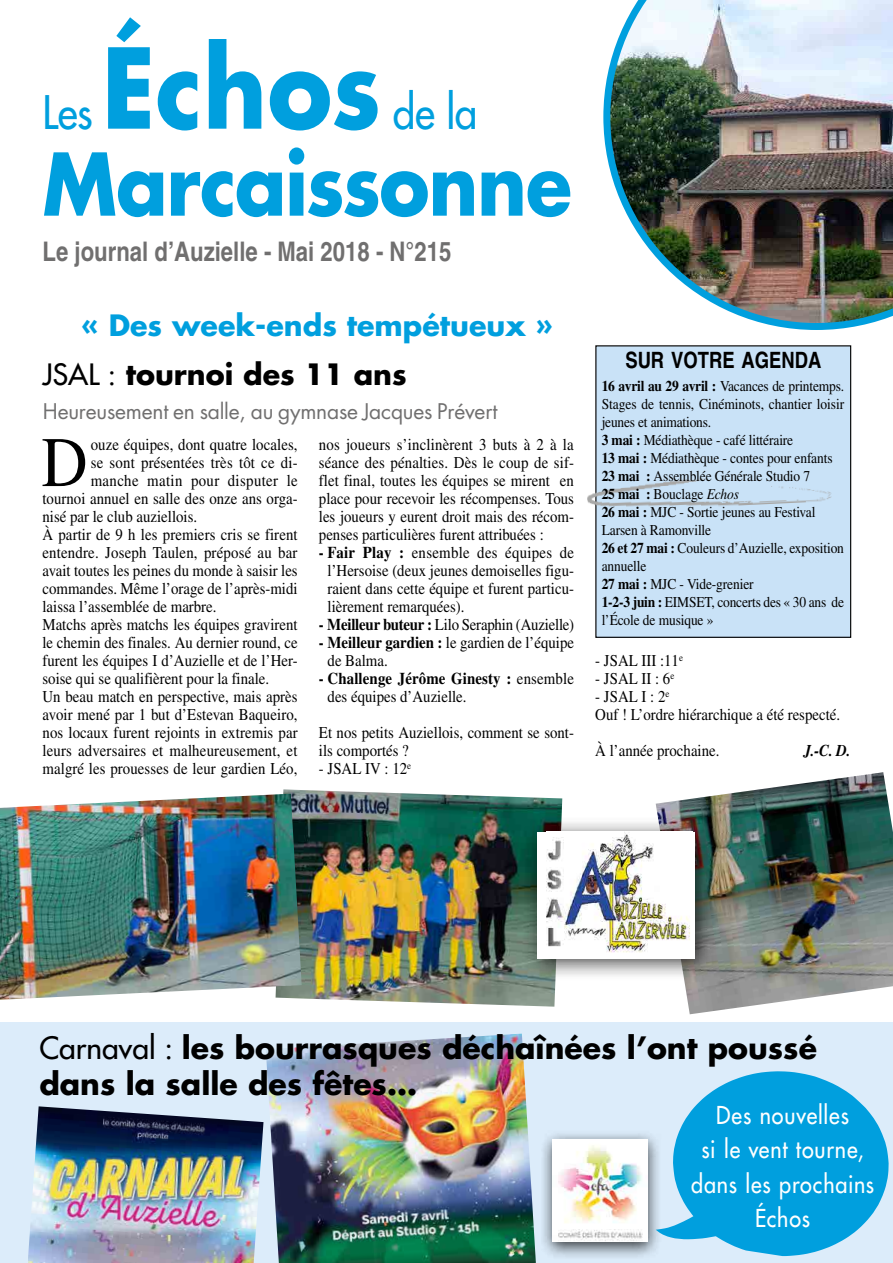
<style>
.page{position:relative;width:893px;height:1263px;background:#fff}
.page>*{position:absolute;margin:0;border:0;box-sizing:border-box;transform-origin:0 0}
.t1{font:700 108px "Futura";letter-spacing:.005em;color:#009fde;scale:.9 1}
.t2{font:700 84px "Futura";letter-spacing:-.02em;color:#009fde;scale:.9 1}
.t3{font:70.95px "Times";color:#000;scale:.9 1}
.t4{font:45px "Futura";letter-spacing:-.01em;color:#009fde;scale:.9 1}
.t5{font:700 30px/36px "Futura";color:#000}
.t6{font:700 28.65px "Futura";color:#009fde}
.t7{font:700 28.65px "Futura";color:#000}
.t8{font:700 condensed 27px "Helvetica";color:#706f6f}
.t9{font:24px/34.5px "Futura";letter-spacing:.04em;color:#fff;text-align:center;scale:.9 1}
.t10{font:700 condensed 22.5px "Helvetica";color:#000}
.t11{font:21px "Futura";letter-spacing:-.01em;color:#706f6f}
.t12{font:16.5px/18px "Times";color:#000;scale:.9 1}
.t13{font:16.5px "Times";letter-spacing:.025em;color:#000;scale:.9 1}
.t14{font:italic 700 16.5px "Times";color:#000;scale:.9 1}
.t15{font:15px/18px "Times";letter-spacing:-.01em;color:#000;scale:.9 1}
.s1{font-weight:400}
.s2{font-weight:700}
.s3{font-style:italic}
</style>
<div class="page">
<div style="left:0;top:1023px;width:893px;height:240px;background:#dcecfa"></div>
<div style="left:596px;top:346px;width:255px;height:291px;background:#c9e2f7"></div>
<div style="left:595px;top:345px;width:256px;height:293px;border:1px solid #000"></div>
<img style="left:587px;top:472px;width:245px;height:41px">
<img style="left:603px;top:0;width:290px;height:330px">
<img style="left:283px;top:789px;width:279px;height:218px">
<img style="left:0;top:794px;width:302px;height:206px">
<img style="left:656px;top:772px;width:237px;height:242px">
<img style="left:28px;top:1106px;width:235px;height:157px">
<img style="left:266px;top:1033px;width:270px;height:230px">
<div style="left:522px;top:817px;width:195px;height:164px;background:#000;opacity:.75"></div>
<div style="left:537px;top:832px;width:157px;height:126px;background:#fff"></div>
<img style="left:546px;top:832px;width:144px;height:120px">
<div style="left:539px;top:1130px;width:123px;height:130px;background:#000;opacity:.75"></div>
<img style="left:553px;top:1140px;width:95px;height:102px">
<svg style="left:656px;top:1071px;width:233px;height:185px"></svg>
<h1 class="t1" style="left:102px;top:16px;width:312px">Échos</h1>
<h3 class="t4" style="left:393px;top:83px;width:95px">de la</h3>
<h2 class="t2" style="left:43px;top:128px;width:590px">Marcaissonne</h2>
<h3 class="t8" style="left:43px;top:235px;width:410px">Le journal d’Auzielle - Mai 2018 - N°215</h3>
<h3 class="t4" style="left:43px;top:83px;width:57px">Les</h3>
<h3 class="t6" style="left:82px;top:307px;width:473px">« Des week-ends tempétueux »</h3>
<h3 class="t7" style="left:43px;top:355px;width:366px"><span class="s1">JSAL :</span> tournoi des 11 ans</h3>
<p class="t11" style="left:43px;top:398px;width:456px">Heureusement en salle, au gymnase Jacques Prévert</p>
<h3 class="t3" style="left:41px;top:422px;width:53px">D</h3>
<p class="t12" style="left:91px;top:435px;width:231px">ouze équipes, dont quatre locales,</p>
<p class="t12" style="left:91px;top:453px;width:231px">se sont présentées très tôt ce di-</p>
<p class="t13" style="left:91px;top:471px;width:232px">manche matin pour disputer le</p>
<p class="t12" style="left:43px;top:489px;width:285px">tournoi annuel en salle des onze ans orga-</p>
<p class="t12" style="left:43px;top:507px;width:173px">nisé par le club auziellois.</p>
<p class="t12" style="left:43px;top:525px;width:285px">À partir de 9 h les premiers cris se firent</p>
<p class="t12" style="left:43px;top:543px;width:285px">entendre. Joseph Taulen, préposé au bar</p>
<p class="t12" style="left:43px;top:561px;width:285px">avait toutes les peines du monde à saisir les</p>
<p class="t12" style="left:43px;top:579px;width:285px">commandes. Même l’orage de l’après-midi</p>
<p class="t12" style="left:43px;top:597px;width:195px">laissa l’assemblée de marbre.</p>
<p class="t12" style="left:43px;top:615px;width:285px">Matchs après matchs les équipes gravirent</p>
<p class="t12" style="left:43px;top:633px;width:285px">le chemin des finales. Au dernier round, ce</p>
<p class="t12" style="left:43px;top:651px;width:285px">furent les équipes I d’Auzielle et de l’Her-</p>
<p class="t12" style="left:43px;top:669px;width:253px">soise qui se qualifièrent pour la finale.</p>
<p class="t12" style="left:43px;top:687px;width:285px">Un beau match en perspective, mais après</p>
<p class="t12" style="left:43px;top:705px;width:285px">avoir mené par 1 but d’Estevan Baqueiro,</p>
<p class="t12" style="left:43px;top:723px;width:285px">nos locaux furent rejoints in extremis par</p>
<p class="t12" style="left:43px;top:741px;width:285px">leurs adversaires et malheureusement, et</p>
<p class="t12" style="left:43px;top:759px;width:285px">malgré les prouesses de leur gardien Léo,</p>
<p class="t12" style="left:319px;top:435px;width:285px;text-align:justify">nos joueurs s’inclinèrent 3 buts à 2 à la séance des pénalties. Dès le coup de sif&shy;flet final, toutes les équipes se mirent en place pour recevoir les récompenses. Tous les joueurs y eurent droit mais des récom&shy;penses particulières furent attribuées :</p>
<p class="t12" style="left:328px;top:543px;width:275px;text-align:justify;text-indent:-9px"><span class="s2">- Fair Play :</span> ensemble des équipes de l’Hersoise (deux jeunes demoiselles figu&shy;raient dans cette équipe et furent particu&shy;lièrement remarquées).</p>
<p class="t12" style="left:319px;top:615px;width:285px"><span class="s2">- Meilleur buteur :</span> Lilo Seraphin (Auzielle)</p>
<p class="t12" style="left:328px;top:633px;width:275px;text-indent:-9px"><span class="s2">- Meilleur gardien :</span> le gardien de l’équipe de Balma.</p>
<p class="t12" style="left:328px;top:669px;width:275px;text-indent:-9px"><span class="s2">- Challenge Jérôme Ginesty :</span> ensemble des équipes d’Auzielle.</p>
<p class="t12" style="left:319px;top:723px;width:285px">Et nos petits Auziellois, comment se sont&shy;ils comportés ?</p>
<p class="t12" style="left:319px;top:759px;width:104px">- JSAL IV : 12<sup>e</sup></p>
<h3 class="t10" style="left:625px;top:346px;width:198px">SUR VOTRE AGENDA</h3>
<p class="t15" style="left:602px;top:377px;width:271px"><span class="s2">16 avril au 29 avril :</span> Vacances de printemps.<br>Stages de tennis, Cinéminots, chantier loisir jeunes et animations.<br><span class="s2">3 mai :</span> Médiathèque - café littéraire<br><span class="s2">13 mai :</span> Médiathèque - contes pour enfants<br><span class="s2">23 mai :</span> Assemblée Générale Studio 7<br><span class="s2">25 mai :</span> Bouclage <span class="s3">Echos<br></span><span class="s2">26 mai :</span> MJC - Sortie jeunes au Festival<br>Larsen à Ramonville<br><span class="s2">26 et 27 mai :</span> Couleurs d’Auzielle, exposition annuelle<br><span class="s2">27 mai :</span> MJC - Vide-grenier<br><span class="s2">1-2-3 juin :</span> EIMSET, concerts des « 30 ans de l’École de musique »</p>
<p class="t12" style="left:595px;top:651px;width:99px">- JSAL III :11<sup>e</sup></p>
<p class="t12" style="left:595px;top:669px;width:89px">- JSAL II : 6<sup>e</sup></p>
<p class="t12" style="left:595px;top:687px;width:273px">- JSAL I : 2<sup>e<br></sup>Ouf ! L’ordre hiérarchique a été respecté.</p>
<p class="t12" style="left:595px;top:741px;width:139px">À l’année prochaine.</p>
<p class="t14" style="left:804px;top:741px;width:53px">J.-C. D.</p>
<h3 class="t5" style="left:39px;top:1030px;width:779px"><span class="s1">Carnaval :</span> les bourrasques déchaînées l’ont poussé dans la salle des fêtes…</h3>
<h3 class="t9" style="left:691px;top:1097px;width:205px">Des nouvelles<br>si le vent tourne, dans les prochains<br>Échos</h3>
</div>
